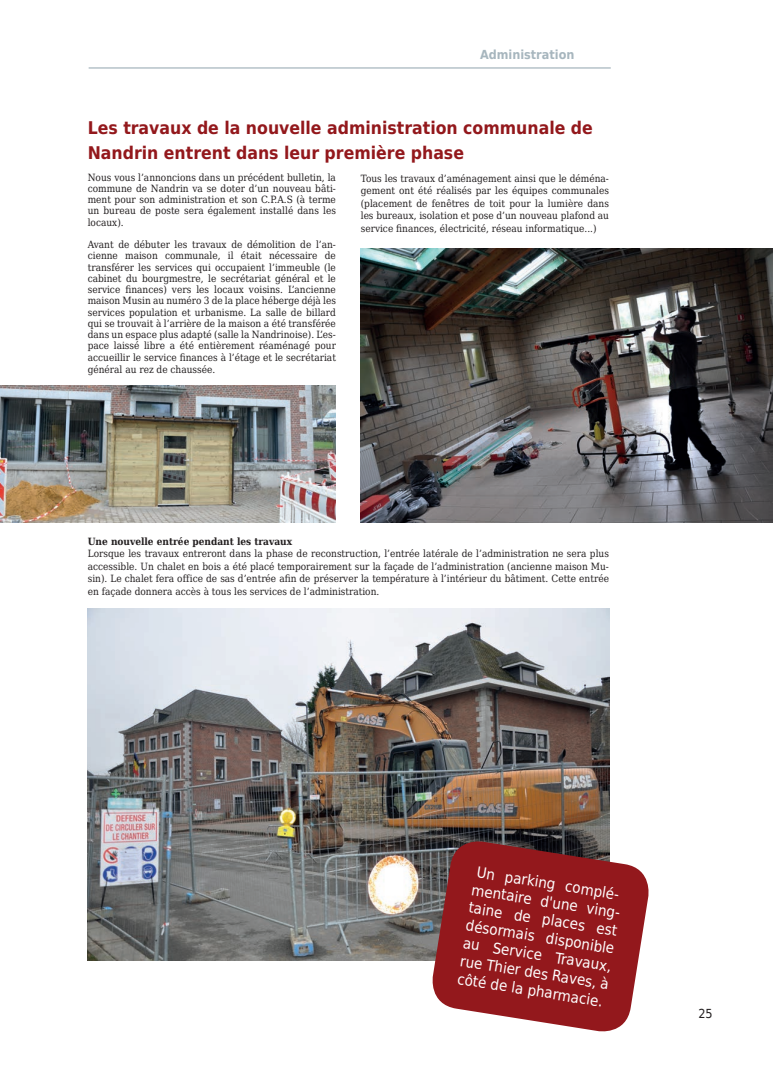
<style>
.page{position:relative;width:773px;height:1081px;background:#fff}
.page>*{position:absolute;margin:0;border:0;box-sizing:border-box;transform-origin:0 0}
.t1{font:700 17.5px/25px "DejaVu Sans Condensed";color:#93181c}
.t2{font:15px/18px "DejaVu Sans Condensed";color:#fff}
.t3{font:700 12.5px "DejaVu Sans Condensed";color:#a7b6be}
.t4{font:12.5px "DejaVu Sans Condensed";color:#231f20}
.t5{font:10px/11.2px "DejaVu Serif Condensed";color:#231f20;text-align:justify}
.t6{font:700 10px "DejaVu Serif Condensed";color:#231f20}
</style>
<div class="page">
<hr style="left:89px;top:67px;width:521px;height:2px;background:#a7b6be">
<img style="left:361px;top:249px;width:411px;height:273px">
<img style="left:0;top:385px;width:336px;height:137px">
<img style="left:88px;top:608px;width:521px;height:352px">
<svg style="left:428px;top:837px;width:221px;height:195px;background:#993b3e"></svg>
<p class="t3" style="left:480px;top:44px;width:96px">Administration</p>
<h1 class="t1" style="left:88px;top:115px;width:506px">Les travaux de la nouvelle administration communale de<br>Nandrin entrent dans leur première phase</h1>
<p class="t5" style="left:88px;top:171px;width:250px">Nous vous l’annoncions dans un précédent bulletin, la commune de Nandrin va se doter d’un nouveau bâti&shy;ment pour son administration et son C.P.A.S (à terme un bureau de poste sera également installé dans les locaux).</p>
<p class="t5" style="left:88px;top:239px;width:250px">Avant de débuter les travaux de démolition de l’an&shy;cienne maison communale, il était nécessaire de transférer les services qui occupaient l’immeuble (le cabinet du bourgmestre, le secrétariat général et le service finances) vers les locaux voisins. L’ancienne maison Musin au numéro 3 de la place héberge déjà les services population et urbanisme. La salle de billard qui se trouvait à l’arrière de la maison a été transférée dans un espace plus adapté (salle la Nandrinoise). L’es&shy;pace laissé libre a été entièrement réaménagé pour accueillir le service finances à l’étage et le secrétariat</p>
<p class="t5" style="left:88px;top:364px;width:129px">général au rez de chaussée.</p>
<p class="t5" style="left:361px;top:172px;width:250px;line-height:12.5px">Tous les travaux d’aménagement ainsi que le déména&shy;gement ont été réalisés par les équipes communales (placement de fenêtres de toit pour la lumière dans les bureaux, isolation et pose d’un nouveau plafond au service finances, électricité, réseau informatique...)</p>
<p class="t6" style="left:88px;top:533px;width:206px">Une nouvelle entrée pendant les travaux</p>
<p class="t5" style="left:88px;top:547px;width:522px;line-height:12.5px">Lorsque les travaux entreront dans la phase de reconstruction, l’entrée latérale de l’administration ne sera plus accessible. Un chalet en bois a été placé temporairement sur la façade de l’administration (ancienne maison Mu&shy;sin). Le chalet fera office de sas d’entrée afin de préserver la température à l’intérieur du bâtiment. Cette entrée en façade donnera accès à tous les services de l’administration.</p>
<h2 class="t2" style="left:476px;top:862px;width:152px;rotate:9deg">Un parking complé&shy;mentaire d'une ving&shy;taine de places est désormais disponible au Service Travaux, rue Thier des Raves, à côté de la pharmacie.</h2>
<p class="t4" style="left:698px;top:1004px;width:16px">25</p>
</div>
